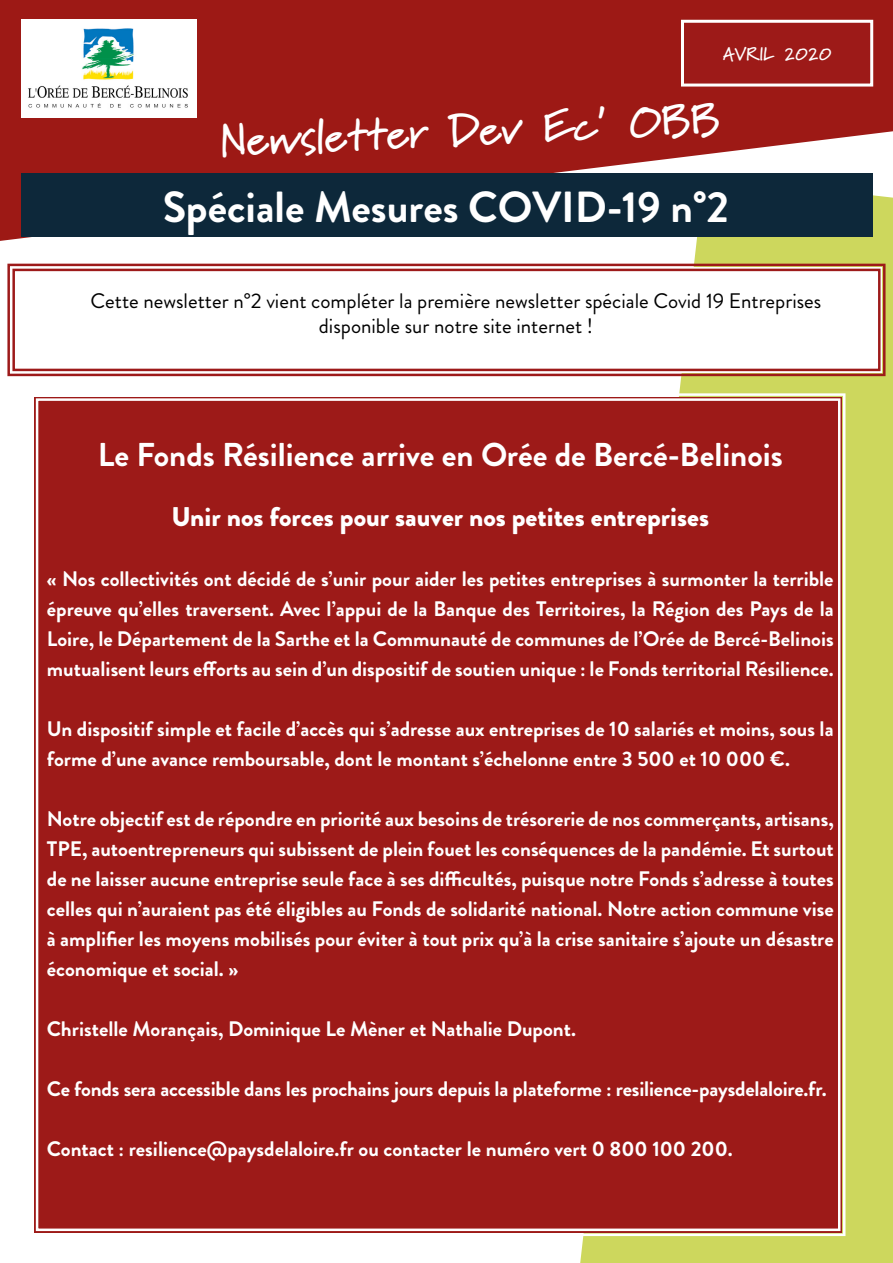
<style>
.page{position:relative;width:893px;height:1263px;background:#fff}
.page>*{position:absolute;margin:0;border:0;box-sizing:border-box;transform-origin:0 0}
.t1{font:700 43.5px "Brandon Grotesque";color:#fff}
.t2{font:700 43.5px "Marydale";color:#fff}
.t3{font:700 33px "Brandon Grotesque";color:#fff}
.t4{font:900 27px "Brandon Grotesque";color:#fff}
.t5{font:700 21px/30px "Brandon Grotesque";color:#fff;text-align:justify}
.t6{font:21px/25.2px "Brandon Grotesque";color:#000;text-align:center}
.t7{font:700 18px "Marydale";color:#fff}
</style>
<div class="page">
<div style="left:580px;top:241px;width:313px;height:1022px;background:#cdd75d"></div>
<svg style="left:0;top:0;width:893px;height:241px;background:#a52e28"></svg>
<div style="left:682px;top:21px;width:190px;height:64px;background:#9d1a18"></div>
<div style="left:681px;top:20px;width:192px;height:67px;border:3px solid #fff"></div>
<img style="left:21px;top:20px;width:176px;height:97px">
<svg style="left:7px;top:262px;width:880px;height:115px"></svg>
<div style="left:12px;top:269px;width:868px;height:102px;border:2px solid #9d1a1a"></div>
<div style="left:21px;top:173px;width:852px;height:64px;background:#0d283a"></div>
<div style="left:34px;top:392px;width:813px;height:845px;background:#9d1a18"></div>
<p class="t7" style="left:723px;top:44px;width:110px">AVRIL 2020</p>
<h1 class="t2" style="left:219px;top:116px;width:502px;rotate:-3deg">Newsletter Dev Ec’ OBB</h1>
<h1 class="t1" style="left:163px;top:177px;width:568px">Spéciale Mesures COVID-19 n°2</h1>
<p class="t6" style="left:91px;top:288px;width:732px">Cette newsletter n°2 vient compléter la première newsletter spéciale Covid 19 Entreprises disponible sur notre site internet !</p>
<h2 class="t3" style="left:98px;top:432px;width:687px">Le Fonds Résilience arrive en Orée de Bercé-Belinois</h2>
<p class="t4" style="left:171px;top:498px;width:539px">Unir nos forces pour sauver nos petites entreprises</p>
<p class="t5" style="left:47px;top:564px;width:788px">« Nos collectivités ont décidé de s’unir pour aider les petites entreprises à surmonter la terrible épreuve qu’elles traversent. Avec l’appui de la Banque des Territoires, la Région des Pays de la Loire, le Département de la Sarthe et la Communauté de communes de l’Orée de Bercé-Belinois mutualisent leurs efforts au sein d’un dispositif de soutien unique : le Fonds territorial Résilience.</p>
<p class="t5" style="left:47px;top:714px;width:788px">Un dispositif simple et facile d’accès qui s’adresse aux entreprises de 10 salariés et moins, sous la forme d’une avance remboursable, dont le montant s’échelonne entre 3 500 et 10 000 €.</p>
<p class="t5" style="left:47px;top:804px;width:788px">Notre objectif est de répondre en priorité aux besoins de trésorerie de nos commerçants, artisans, TPE, autoentrepreneurs qui subissent de plein fouet les conséquences de la pandémie. Et surtout de ne laisser aucune entreprise seule face à ses difficultés, puisque notre Fonds s’adresse à toutes celles qui n’auraient pas été éligibles au Fonds de solidarité national. Notre action commune vise à amplifier les moyens mobilisés pour éviter à tout prix qu’à la crise sanitaire s’ajoute un désastre économique et social. »</p>
<p class="t5" style="left:47px;top:1014px;width:531px">Christelle Morançais, Dominique Le Mèner et Nathalie Dupont.</p>
<p class="t5" style="left:47px;top:1074px;width:781px">Ce fonds sera accessible dans les prochains jours depuis la plateforme : resilience-paysdelaloire.fr.</p>
<p class="t5" style="left:47px;top:1134px;width:687px">Contact : resilience@paysdelaloire.fr ou contacter le numéro vert 0 800 100 200.</p>
</div>
